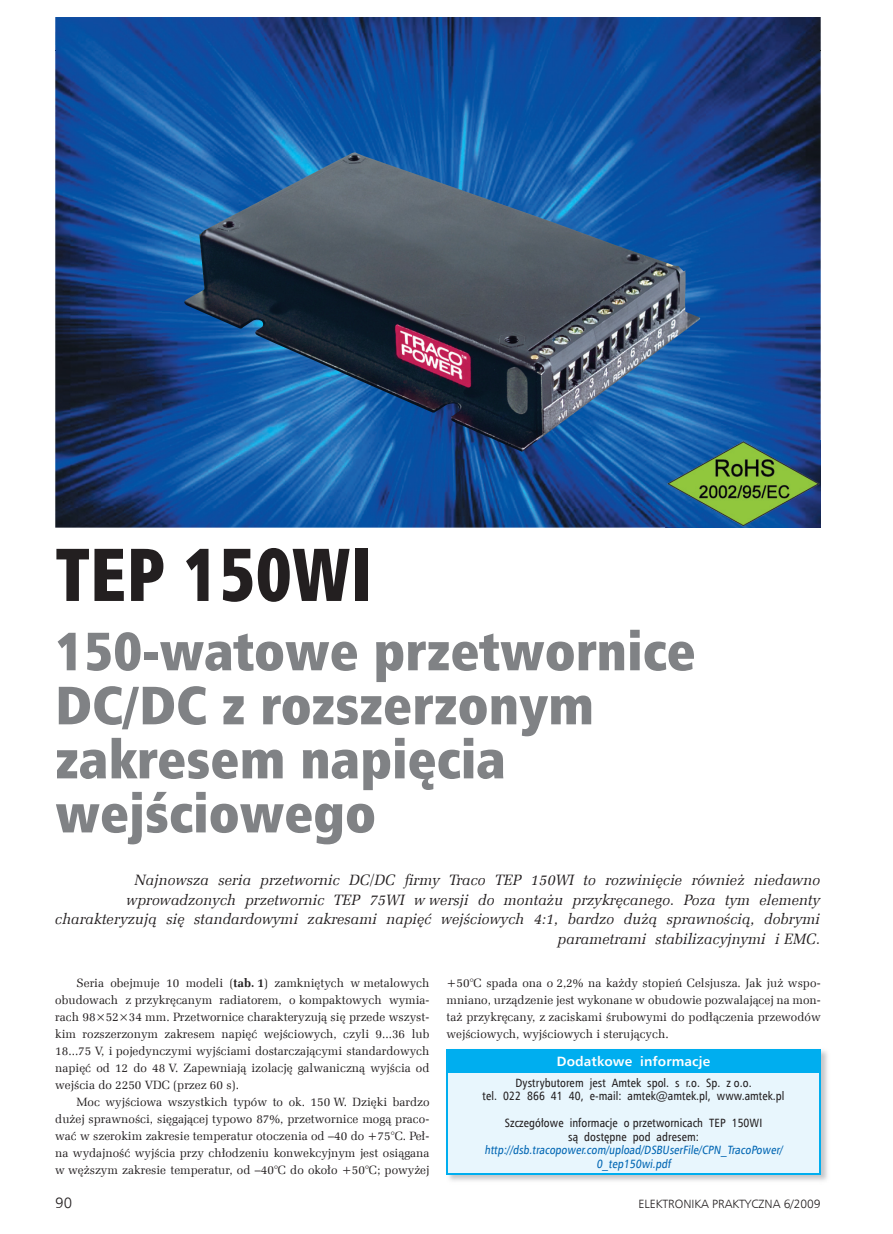
<style>
.page{position:relative;width:893px;height:1234px;background:#fff}
.page>*{position:absolute;margin:0;border:0;box-sizing:border-box;transform-origin:0 0}
.t1{font:75px "Humnst 777 X Blk Cn EU";color:#231f20;scale:.9 1}
.t2{font:54px/54px "Humnst 777 X Blk Cn EU";color:#808285}
.t3{font:italic 15px/19.5px "Zapf Ellipt EU";letter-spacing:.005em;color:#231f20;text-align:right}
.t4{font:15px "Humnst 777 Lt EU";color:#231f20}
.t5{font:700 13.5px "Humnst 777 EU";letter-spacing:.005em;color:#fff}
.t6{font:12px/17px "Zapf Ellipt EU";color:#231f20;text-align:justify}
.t7{font:12px/13.5px "Humnst 777 Cn EU";letter-spacing:.005em;color:#231f20;text-align:center}
.t8{font:12px/13.5px "Humnst 777 Cn EU";color:#0166b3;text-align:center}
.t9{font:12px "Humnst 777 Lt EU";color:#231f20}
.s1{font-weight:700}
</style>
<div class="page">
<img style="left:55px;top:17px;width:766px;height:510px">
<img style="left:446px;top:1050px;width:382px;height:131px">
<div style="left:447px;top:1049px;width:373px;height:22px;background:#00aeef"></div>
<div style="left:447px;top:1071px;width:373px;height:102px;background:#e8f6fd"></div>
<hr style="left:446px;top:1048px;width:375px;height:2px;background:#00aeef">
<hr style="left:446px;top:1050px;width:2px;height:20px;background:#00aeef">
<hr style="left:819px;top:1050px;width:2px;height:20px;background:#00aeef">
<hr style="left:446px;top:1070px;width:375px;height:2px;background:#00aeef">
<hr style="left:446px;top:1072px;width:2px;height:100px;background:#00aeef">
<hr style="left:819px;top:1072px;width:2px;height:100px;background:#00aeef">
<hr style="left:446px;top:1172px;width:375px;height:2px;background:#00aeef">
<img style="left:665px;top:440px;width:156px;height:87px">
<img style="left:184px;top:152px;width:516px;height:300px">
<h1 class="t1" style="left:55px;top:526px;width:353px">TEP 150WI</h1>
<h2 class="t2" style="left:55px;top:624px;width:642px">150-watowe przetwornice<br>DC/DC z rozszerzonym zakresem napięcia wejściowego</h2>
<p class="t3" style="left:55px;top:870px;width:767px">Najnowsza seria przetwornic DC/DC firmy Traco TEP 150WI to rozwinięcie również niedawno wprowadzonych przetwornic TEP 75WI w wersji do montażu przykręcanego. Poza tym elementy charakteryzują się standardowymi zakresami napięć wejściowych 4:1, bardzo dużą sprawnością, dobrymi parametrami stabilizacyjnymi i EMC.</p>
<p class="t6" style="left:55px;top:974px;width:376px;text-indent:21px">Seria obejmuje 10 modeli (<span class="s1">tab. 1</span>) zamkniętych w metalowych obudowach z przykręcanym radiatorem, o kompaktowych wymia&shy;rach 98×52×34 mm. Przetwornice charakteryzują się przede wszyst&shy;kim rozszerzonym zakresem napięć wejściowych, czyli 9...36 lub 18...75 V, i pojedynczymi wyjściami dostarczającymi standardowych napięć od 12 do 48 V. Zapewniają izolację galwaniczną wyjścia od wejścia do 2250 VDC (przez 60 s).</p>
<p class="t6" style="left:55px;top:1093px;width:376px;text-indent:21px">Moc wyjściowa wszystkich typów to ok. 150 W. Dzięki bardzo dużej sprawności, sięgającej typowo 87%, przetwornice mogą praco&shy;wać w szerokim zakresie temperatur otoczenia od –40 do +75°C. Peł&shy;na wydajność wyjścia przy chłodzeniu konwekcyjnym jest osiągana w węższym zakresie temperatur, od –40°C do około +50°C; powyżej</p>
<p class="t6" style="left:446px;top:974px;width:376px">+50°C spada ona o 2,2% na każdy stopień Celsjusza. Jak już wspo&shy;mniano, urządzenie jest wykonane w obudowie pozwalającej na mon&shy;taż przykręcany, z zaciskami śrubowymi do podłączenia przewodów wejściowych, wyjściowych i sterujących.</p>
<p class="t5" style="left:557px;top:1052px;width:155px">Dodatkowe informacje</p>
<p class="t7" style="left:483px;top:1075px;width:303px">Dystrybutorem jest Amtek spol. s r.o. Sp. z o.o.<br>tel. 022 866 41 40, e-mail: amtek@amtek.pl, www.amtek.pl</p>
<p class="t7" style="left:505px;top:1115px;width:259px">Szczegółowe informacje o przetwornicach TEP 150WI są dostępne pod adresem:</p>
<p class="t8" style="left:485px;top:1142px;width:300px">http://dsb.tracopower.com/upload/DSBUserFile/CPN_ TracoPower/<br>0_tep150wi.pdf</p>
<p class="t4" style="left:55px;top:1193px;width:18px">90</p>
<p class="t9" style="left:638px;top:1196px;width:184px">ELEKTRONIKA PRAKTYCZNA 6/2009</p>
</div>
